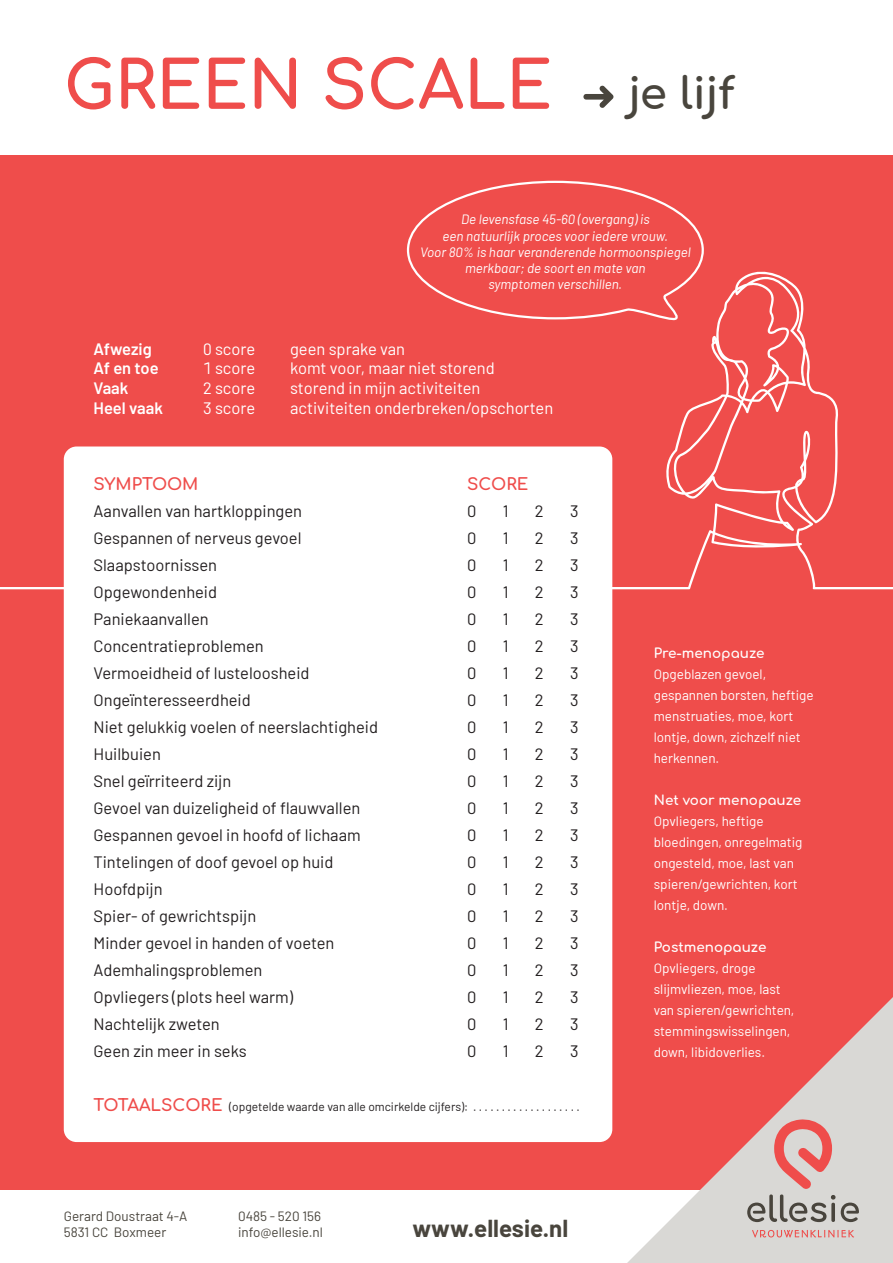
<style>
.page{position:relative;width:893px;height:1263px;background:#fff}
.page>*{position:absolute;margin:0;border:0;box-sizing:border-box;transform-origin:0 0}
.t1{font:700 65.55px "Comfortaa";color:#ef4d4b}
.t2{font:700 24px "Barlow";color:#49453d}
.t3{font:16.5px "Barlow";color:#231f20}
.t4{font:16.5px "Barlow";color:#fff}
.t5{font:600 16.5px "Barlow";color:#fff}
.t6{font:700 16.5px "Comfortaa";color:#ef4d4b}
.t7{font:13.5px/21px "Barlow";color:#fff}
.t8{font:italic 13.5px/16.2px "Barlow";color:#fff;text-align:center}
.t9{font:13.5px/16.5px "Barlow";color:#49453d}
.t10{font:700 13.5px "Comfortaa";color:#fff}
.t11{font:12px "Barlow";color:#231f20}
.s1{font-size:43.8px;color:#49453d}
.s2{font-family:"Comfortaa";font-weight:700;font-size:16.5px;color:#ef4d4b}
</style>
<div class="page">
<div style="left:0;top:155px;width:893px;height:1035px;background:#ef4d4b"></div>
<svg style="left:627px;top:997px;width:266px;height:266px"></svg>
<svg style="left:752px;top:1230px;width:102px;height:7px"></svg>
<svg style="left:747px;top:1119px;width:88px;height:103px"></svg>
<svg style="left:841px;top:1202px;width:18px;height:20px"></svg>
<svg style="left:605px;top:271px;width:288px;height:318px"></svg>
<svg style="left:0;top:518px;width:64px;height:71px"></svg>
<svg style="left:583px;top:86px;width:30px;height:22px"></svg>
<div style="left:64px;top:446px;width:548px;height:696px;background:#fff;border-radius:13px"></div>
<svg style="left:406px;top:180px;width:299px;height:141px"></svg>
<h1 class="t1" style="left:64px;top:26px;width:672px">GREEN SCALE <span class="s1">je lijf</span></h1>
<p class="t8" style="left:420px;top:210px;width:272px">De levensfase 45-60 (overgang) is<br>een natuurlijk proces voor iedere vrouw.<br>Voor 80% is haar veranderende hormoonspiegel merkbaar; de soort en mate van<br>symptomen verschillen.</p>
<p class="t5" style="left:94px;top:336px;width:60px">Afwezig</p>
<p class="t4" style="left:203px;top:337px;width:54px">0 score</p>
<p class="t4" style="left:290px;top:337px;width:117px">geen sprake van</p>
<p class="t5" style="left:94px;top:356px;width:67px">Af en toe</p>
<p class="t4" style="left:203px;top:356px;width:54px">1 score</p>
<p class="t4" style="left:290px;top:356px;width:206px">komt voor, maar niet storend</p>
<p class="t5" style="left:94px;top:376px;width:36px">Vaak</p>
<p class="t4" style="left:203px;top:376px;width:54px">2 score</p>
<p class="t4" style="left:290px;top:376px;width:192px">storend in mijn activiteiten</p>
<p class="t5" style="left:94px;top:396px;width:71px">Heel vaak</p>
<p class="t4" style="left:203px;top:396px;width:54px">3 score</p>
<p class="t4" style="left:290px;top:396px;width:265px">activiteiten onderbreken/opschorten</p>
<p class="t6" style="left:94px;top:469px;width:106px">SYMPTOOM</p>
<p class="t6" style="left:467px;top:469px;width:63px">SCORE</p>
<p class="t3" style="left:94px;top:499px;width:210px">Aanvallen van hartkloppingen</p>
<p class="t3" style="left:467px;top:499px;width:11px">0</p>
<p class="t3" style="left:503px;top:499px;width:7px">1</p>
<p class="t3" style="left:535px;top:499px;width:10px">2</p>
<p class="t3" style="left:570px;top:499px;width:10px">3</p>
<p class="t3" style="left:94px;top:526px;width:209px">Gespannen of nerveus gevoel</p>
<p class="t3" style="left:467px;top:526px;width:11px">0</p>
<p class="t3" style="left:503px;top:526px;width:7px">1</p>
<p class="t3" style="left:535px;top:526px;width:10px">2</p>
<p class="t3" style="left:570px;top:526px;width:10px">3</p>
<p class="t3" style="left:94px;top:553px;width:125px">Slaapstoornissen</p>
<p class="t3" style="left:467px;top:553px;width:11px">0</p>
<p class="t3" style="left:503px;top:553px;width:7px">1</p>
<p class="t3" style="left:535px;top:553px;width:10px">2</p>
<p class="t3" style="left:570px;top:553px;width:10px">3</p>
<p class="t3" style="left:94px;top:580px;width:125px">Opgewondenheid</p>
<p class="t3" style="left:467px;top:580px;width:11px">0</p>
<p class="t3" style="left:503px;top:580px;width:7px">1</p>
<p class="t3" style="left:535px;top:580px;width:10px">2</p>
<p class="t3" style="left:570px;top:580px;width:10px">3</p>
<p class="t3" style="left:94px;top:607px;width:117px">Paniekaanvallen</p>
<p class="t3" style="left:467px;top:607px;width:11px">0</p>
<p class="t3" style="left:503px;top:607px;width:7px">1</p>
<p class="t3" style="left:535px;top:607px;width:10px">2</p>
<p class="t3" style="left:570px;top:607px;width:10px">3</p>
<p class="t3" style="left:94px;top:634px;width:172px">Concentratieproblemen</p>
<p class="t3" style="left:467px;top:634px;width:11px">0</p>
<p class="t3" style="left:503px;top:634px;width:7px">1</p>
<p class="t3" style="left:535px;top:634px;width:10px">2</p>
<p class="t3" style="left:570px;top:634px;width:10px">3</p>
<p class="t3" style="left:94px;top:661px;width:218px">Vermoeidheid of lusteloosheid</p>
<p class="t3" style="left:467px;top:661px;width:11px">0</p>
<p class="t3" style="left:503px;top:661px;width:7px">1</p>
<p class="t3" style="left:535px;top:661px;width:10px">2</p>
<p class="t3" style="left:570px;top:661px;width:10px">3</p>
<p class="t3" style="left:94px;top:688px;width:159px">Ongeïnteresseerdheid</p>
<p class="t3" style="left:467px;top:688px;width:11px">0</p>
<p class="t3" style="left:503px;top:688px;width:7px">1</p>
<p class="t3" style="left:535px;top:688px;width:10px">2</p>
<p class="t3" style="left:570px;top:688px;width:10px">3</p>
<p class="t3" style="left:94px;top:715px;width:286px">Niet gelukkig voelen of neerslachtigheid</p>
<p class="t3" style="left:467px;top:715px;width:11px">0</p>
<p class="t3" style="left:503px;top:715px;width:7px">1</p>
<p class="t3" style="left:535px;top:715px;width:10px">2</p>
<p class="t3" style="left:570px;top:715px;width:10px">3</p>
<p class="t3" style="left:94px;top:742px;width:69px">Huilbuien</p>
<p class="t3" style="left:467px;top:742px;width:11px">0</p>
<p class="t3" style="left:503px;top:742px;width:7px">1</p>
<p class="t3" style="left:535px;top:742px;width:10px">2</p>
<p class="t3" style="left:570px;top:742px;width:10px">3</p>
<p class="t3" style="left:94px;top:769px;width:139px">Snel geïrriteerd zijn</p>
<p class="t3" style="left:467px;top:769px;width:11px">0</p>
<p class="t3" style="left:503px;top:769px;width:7px">1</p>
<p class="t3" style="left:535px;top:769px;width:10px">2</p>
<p class="t3" style="left:570px;top:769px;width:10px">3</p>
<p class="t3" style="left:94px;top:796px;width:268px">Gevoel van duizeligheid of flauwvallen</p>
<p class="t3" style="left:467px;top:796px;width:11px">0</p>
<p class="t3" style="left:503px;top:796px;width:7px">1</p>
<p class="t3" style="left:535px;top:796px;width:10px">2</p>
<p class="t3" style="left:570px;top:796px;width:10px">3</p>
<p class="t3" style="left:94px;top:823px;width:269px">Gespannen gevoel in hoofd of lichaam</p>
<p class="t3" style="left:467px;top:823px;width:11px">0</p>
<p class="t3" style="left:503px;top:823px;width:7px">1</p>
<p class="t3" style="left:535px;top:823px;width:10px">2</p>
<p class="t3" style="left:570px;top:823px;width:10px">3</p>
<p class="t3" style="left:94px;top:850px;width:241px">Tintelingen of doof gevoel op huid</p>
<p class="t3" style="left:467px;top:850px;width:11px">0</p>
<p class="t3" style="left:503px;top:850px;width:7px">1</p>
<p class="t3" style="left:535px;top:850px;width:10px">2</p>
<p class="t3" style="left:570px;top:850px;width:10px">3</p>
<p class="t3" style="left:94px;top:877px;width:71px">Hoofdpijn</p>
<p class="t3" style="left:467px;top:877px;width:11px">0</p>
<p class="t3" style="left:503px;top:877px;width:7px">1</p>
<p class="t3" style="left:535px;top:877px;width:10px">2</p>
<p class="t3" style="left:570px;top:877px;width:10px">3</p>
<p class="t3" style="left:94px;top:904px;width:164px">Spier- of gewrichtspijn</p>
<p class="t3" style="left:467px;top:904px;width:11px">0</p>
<p class="t3" style="left:503px;top:904px;width:7px">1</p>
<p class="t3" style="left:535px;top:904px;width:10px">2</p>
<p class="t3" style="left:570px;top:904px;width:10px">3</p>
<p class="t3" style="left:94px;top:931px;width:242px">Minder gevoel in handen of voeten</p>
<p class="t3" style="left:467px;top:931px;width:11px">0</p>
<p class="t3" style="left:503px;top:931px;width:7px">1</p>
<p class="t3" style="left:535px;top:931px;width:10px">2</p>
<p class="t3" style="left:570px;top:931px;width:10px">3</p>
<p class="t3" style="left:94px;top:958px;width:170px">Ademhalingsproblemen</p>
<p class="t3" style="left:467px;top:958px;width:11px">0</p>
<p class="t3" style="left:503px;top:958px;width:7px">1</p>
<p class="t3" style="left:535px;top:958px;width:10px">2</p>
<p class="t3" style="left:570px;top:958px;width:10px">3</p>
<p class="t3" style="left:94px;top:985px;width:201px">Opvliegers (plots heel warm)</p>
<p class="t3" style="left:467px;top:985px;width:11px">0</p>
<p class="t3" style="left:503px;top:985px;width:7px">1</p>
<p class="t3" style="left:535px;top:985px;width:10px">2</p>
<p class="t3" style="left:570px;top:985px;width:10px">3</p>
<p class="t3" style="left:94px;top:1012px;width:128px">Nachtelijk zweten</p>
<p class="t3" style="left:467px;top:1012px;width:11px">0</p>
<p class="t3" style="left:503px;top:1012px;width:7px">1</p>
<p class="t3" style="left:535px;top:1012px;width:10px">2</p>
<p class="t3" style="left:570px;top:1012px;width:10px">3</p>
<p class="t3" style="left:94px;top:1039px;width:155px">Geen zin meer in seks</p>
<p class="t3" style="left:467px;top:1039px;width:11px">0</p>
<p class="t3" style="left:503px;top:1039px;width:7px">1</p>
<p class="t3" style="left:535px;top:1039px;width:10px">2</p>
<p class="t3" style="left:570px;top:1039px;width:10px">3</p>
<p class="t11" style="left:94px;top:1098px;width:488px"><span class="s2">TOTAALSCORE</span> (opgetelde waarde van alle omcirkelde cijfers): . . . . . . . . . . . . . . . . . . .</p>
<p class="t9" style="left:64px;top:1207px;width:125px">Gerard Doustraat 4-A<br>5831 CC Boxmeer</p>
<p class="t9" style="left:238px;top:1207px;width:86px">0485 - 520 156 info@ellesie.nl</p>
<h2 class="t2" style="left:412px;top:1211px;width:157px">www.ellesie.nl</h2>
<p class="t10" style="left:654px;top:641px;width:112px">Pre-menopauze</p>
<p class="t7" style="left:654px;top:663px;width:161px">Opgeblazen gevoel, gespannen borsten, heftige menstruaties, moe, kort lontje, down, zichzelf niet herkennen.</p>
<p class="t10" style="left:654px;top:788px;width:149px">Net voor menopauze</p>
<p class="t7" style="left:654px;top:810px;width:150px">Opvliegers, heftige bloedingen, onregelmatig ongesteld, moe, last van spieren/gewrichten, kort lontje, down.</p>
<p class="t10" style="left:654px;top:935px;width:114px">Postmenopauze</p>
<p class="t7" style="left:654px;top:957px;width:142px">Opvliegers, droge slijmvliezen, moe, last van spieren/gewrichten, stemmingswisselingen, down, libidoverlies.</p>
</div>
